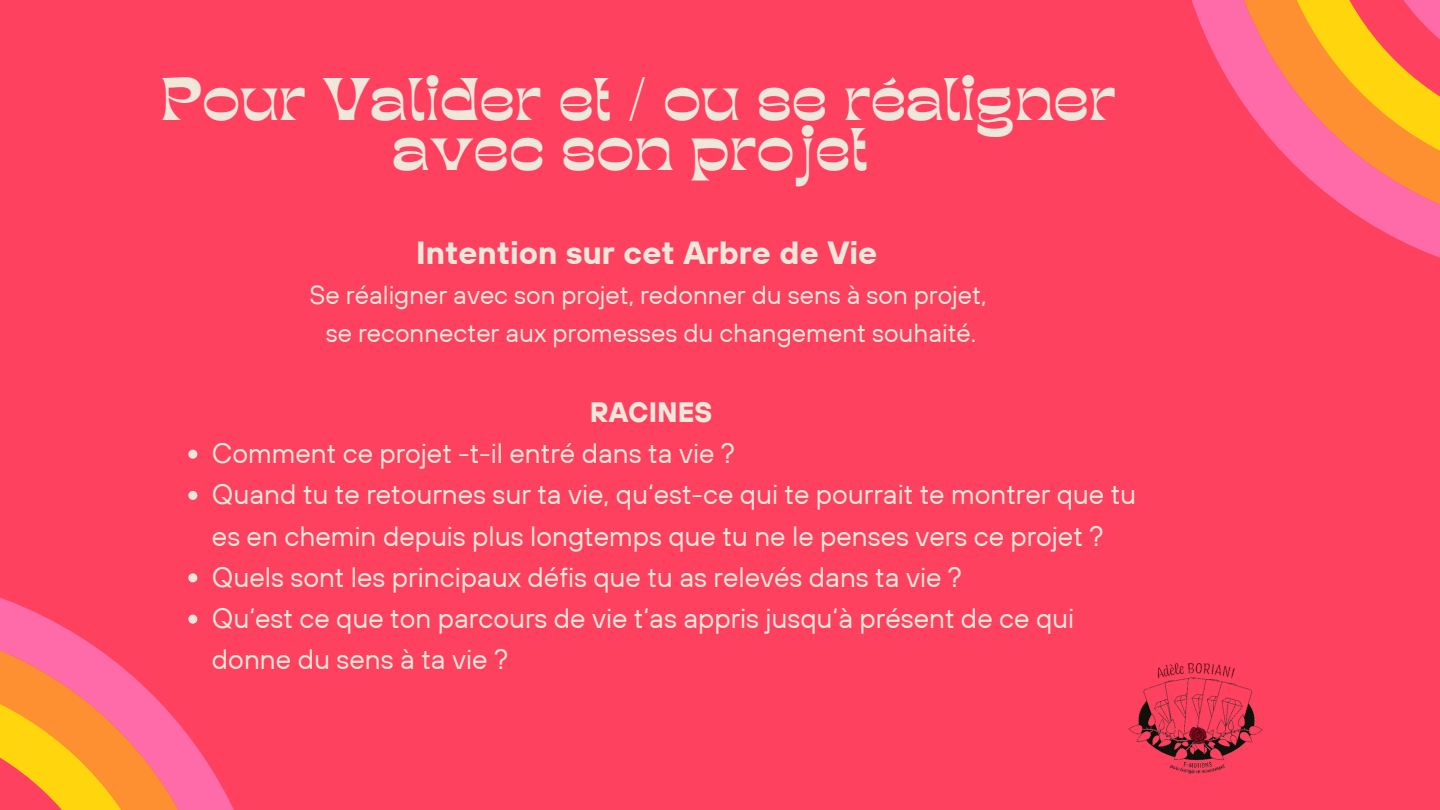
<style>
.page{position:relative;width:1440px;height:810px;background:#fe415e}
.page>*{position:absolute;margin:0;border:0;box-sizing:border-box;transform-origin:0 0}
.t1{font:42px/50.2px "TANKINDRED Display";color:#f0e7db;text-align:center}
.t2{font:700 32px "TT Hoves";color:#f0e7db}
.t3{font:28px/41.2px "TT Hoves";color:#f0e7db}
.t4{font:700 28px "TT Hoves";color:#f0e7db}
.t5{font:26px/38.2px "TT Hoves";color:#f0e7db;text-align:center}
</style>
<div class="page">
<img style="left:1128px;top:662px;width:135px;height:112px">
<svg style="left:0;top:573px;width:234px;height:237px"></svg>
<svg style="left:1191px;top:0;width:249px;height:258px"></svg>
<h1 class="t1" style="left:161px;top:81px;width:956px">Pour Valider et / ou se réaligner avec son projet</h1>
<p class="t2" style="left:416px;top:232px;width:463px">Intention sur cet Arbre de Vie</p>
<p class="t5" style="left:310px;top:275px;width:678px">Se réaligner avec son projet, redonner du sens à son projet, se reconnecter aux promesses du changement souhaité.</p>
<p class="t4" style="left:590px;top:394px;width:124px">RACINES</p>
<p class="t3" style="left:212px;top:432px;width:926px">Comment ce projet -t-il entré dans ta vie ?<br>Quand tu te retournes sur ta vie, qu‘est-ce qui te pourrait te montrer que tu es en chemin depuis plus longtemps que tu ne le penses vers ce projet ?<br>Quels sont les principaux défis que tu as relevés dans ta vie ?<br>Qu‘est ce que ton parcours de vie t‘as appris jusqu‘à présent de ce qui donne du sens à ta vie ?</p>
</div>
